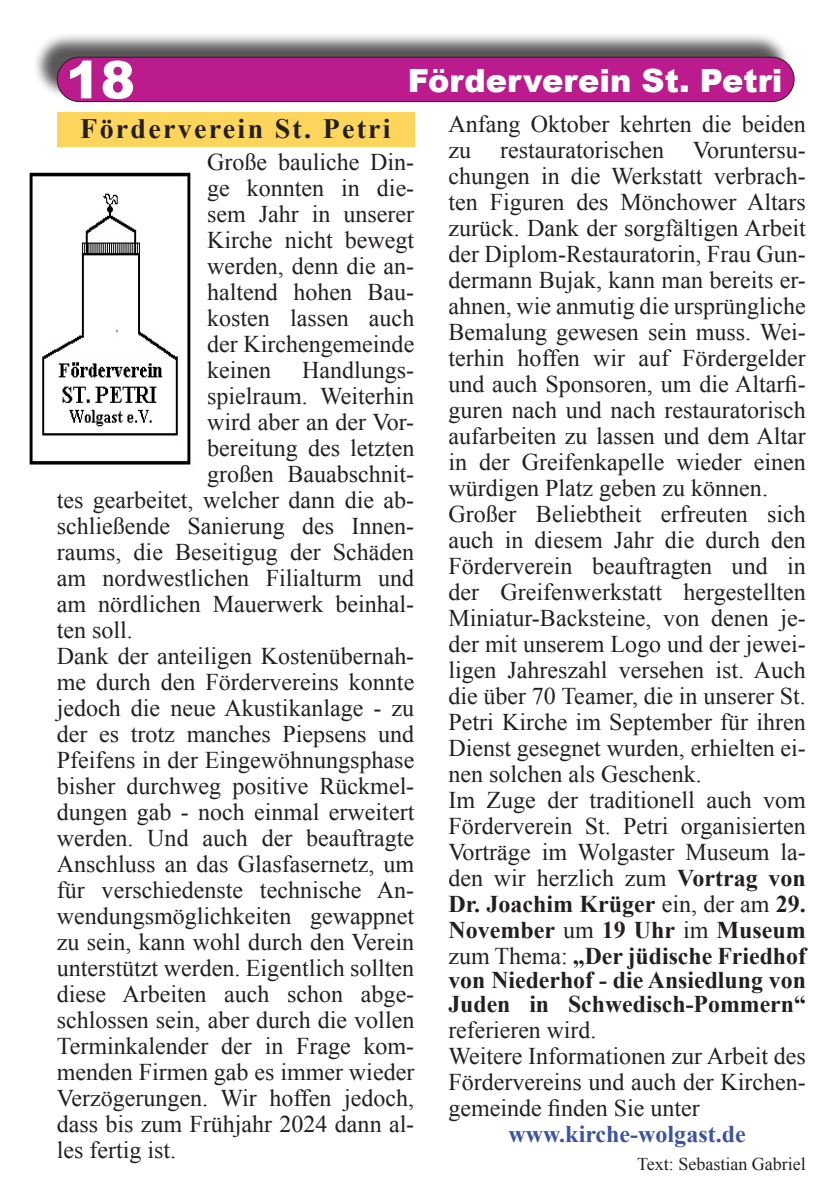
<style>
.page{position:relative;width:840px;height:1191px;background:#fff}
.page>*{position:absolute;margin:0;border:0;box-sizing:border-box;transform-origin:0 0}
.t1{font:900 52px "Arial";color:#fff}
.t2{font:900 32px "Arial";color:#fff}
.t3{font:700 28px "Times New Roman";letter-spacing:.08em;color:#231f20}
.t4{font:24px/26px "Times New Roman";color:#231f20;text-align:justify}
.t5{font:700 24px "Times New Roman";color:#3a53a3}
.t6{font:18px "Times New Roman";color:#231f20}
.s1{font-weight:700}
</style>
<div class="page">
<div style="left:32px;top:32px;width:758px;height:67px;background:#231f20;opacity:.75"></div>
<div style="left:57px;top:57px;width:736px;height:45px;background:#bc1b8d;border-radius:22px"></div>
<div style="left:57px;top:57px;width:737px;height:45px;border:1px solid #231f20;border-radius:22px"></div>
<div style="left:57px;top:113px;width:357px;height:34px;background:#fed55c"></div>
<img style="left:29px;top:172px;width:162px;height:293px">
<p class="t1" style="left:66px;top:42px;width:71px">18</p>
<p class="t2" style="left:407px;top:58px;width:376px">Förderverein St. Petri</p>
<p class="t3" style="left:80px;top:109px;width:312px">Förderverein St. Petri</p>
<p class="t4" style="left:448px;top:111px;width:359px">Anfang Oktober kehrten die beiden zu restauratorischen Voruntersu&shy;chungen in die Werkstatt verbrach&shy;ten Figuren des Mönchower Altars zurück. Dank der sorgfältigen Arbeit der Diplom-Restauratorin, Frau Gun&shy;dermann Bujak, kann man bereits er&shy;ahnen, wie anmutig die ursprüngliche Bemalung gewesen sein muss. Wei&shy;terhin hoffen wir auf Fördergelder und auch Sponsoren, um die Altarfi&shy;guren nach und nach restauratorisch aufarbeiten zu lassen und dem Altar in der Greifenkapelle wieder einen würdigen Platz geben zu können.</p>
<p class="t4" style="left:448px;top:501px;width:359px">Großer Beliebtheit erfreuten sich auch in diesem Jahr die durch den Förderverein beauftragten und in der Greifenwerkstatt hergestellten Miniatur-Backsteine, von denen je&shy;der mit unserem Logo und der jewei&shy;ligen Jahreszahl versehen ist. Auch die über 70 Teamer, die in unserer St.<br>Petri Kirche im September für ihren Dienst gesegnet wurden, erhielten ei&shy;nen solchen als Geschenk.</p>
<p class="t4" style="left:448px;top:787px;width:359px">Im Zuge der traditionell auch vom Förderverein St. Petri organisierten Vorträge im Wolgaster Museum la&shy;den wir herzlich zum <span class="s1">Vortrag von Dr. Joachim Krüger</span> ein, der am <span class="s1">29.<br>November</span> um <span class="s1">19 Uhr</span> im <span class="s1">Museum </span>zum Thema: <span class="s1">„Der jüdische Friedhof von Niederhof - die Ansiedlung von Juden in Schwedisch-Pommern“ </span>referieren wird.</p>
<p class="t4" style="left:448px;top:1043px;width:359px">Weitere Informationen zur Arbeit des Fördervereins und auch der Kirchen&shy;gemeinde finden Sie unter</p>
<p class="t5" style="left:508px;top:1117px;width:238px">www.kirche-wolgast.de</p>
<p class="t6" style="left:636px;top:1152px;width:170px">Text: Sebastian Gabriel</p>
<p class="t4" style="left:207px;top:148px;width:208px">Große bauliche Din&shy;ge konnten in die&shy;sem Jahr in unserer Kirche nicht bewegt werden, denn die an&shy;haltend hohen Bau&shy;kosten lassen auch der Kirchengemeinde keinen</p>
<p class="t4" style="left:302px;top:356px;width:113px">Handlungs-</p>
<p class="t4" style="left:207px;top:382px;width:208px">spielraum. Weiterhin</p>
<p class="t4" style="left:207px;top:408px;width:208px">wird aber an der Vor-</p>
<p class="t4" style="left:207px;top:434px;width:208px">bereitung des letzten</p>
<p class="t4" style="left:207px;top:460px;width:208px">großen Bauabschnit-</p>
<p class="t4" style="left:57px;top:486px;width:359px">tes gearbeitet, welcher dann die ab-</p>
<p class="t4" style="left:57px;top:512px;width:359px">schließende Sanierung des Innen-</p>
<p class="t4" style="left:57px;top:538px;width:359px">raums, die Beseitigug der Schäden</p>
<p class="t4" style="left:57px;top:564px;width:359px">am nordwestlichen Filialturm und</p>
<p class="t4" style="left:57px;top:590px;width:359px">am nördlichen Mauerwerk beinhal-</p>
<p class="t4" style="left:57px;top:616px;width:78px">ten soll.</p>
<p class="t4" style="left:57px;top:642px;width:359px">Dank der anteiligen Kostenübernah&shy;me durch den Fördervereins konnte jedoch die neue Akustikanlage - zu der es trotz manches Piepsens und Pfeifens in der Eingewöhnungsphase bisher durchweg positive Rückmel&shy;dungen gab - noch einmal erweitert werden. Und auch der beauftragte Anschluss an das Glasfasernetz, um für verschiedenste technische An&shy;wendungsmöglichkeiten gewappnet zu sein, kann wohl durch den Verein unterstützt werden. Eigentlich sollten diese Arbeiten auch schon abge&shy;schlossen sein, aber durch die vollen Terminkalender der in Frage kom&shy;menden Firmen gab es immer wieder Verzögerungen. Wir hoffen jedoch, dass bis zum Frühjahr 2024 dann al&shy;les fertig ist.</p>
</div>
